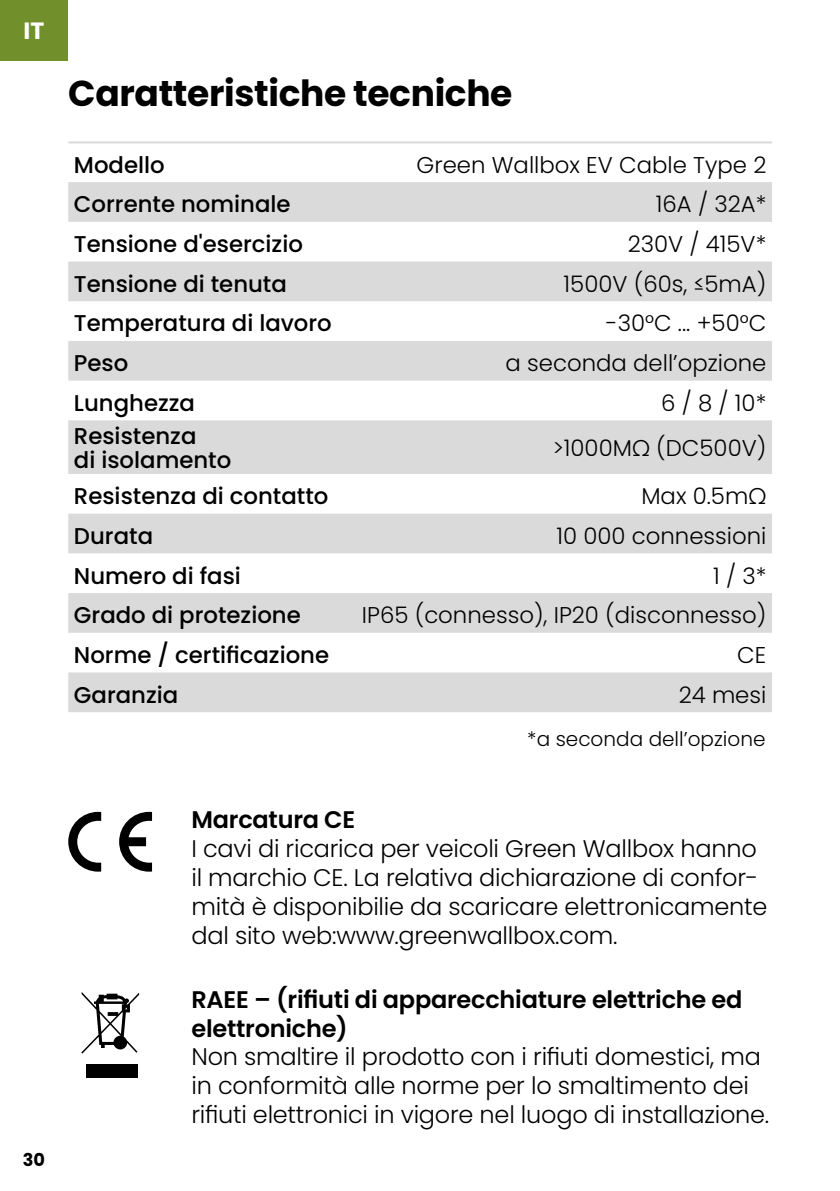
<style>
.page{position:relative;width:840px;height:1191px;background:#fff}
.page>*{position:absolute;margin:0;border:0;box-sizing:border-box;transform-origin:0 0}
.t1{font:700 36px "Poppins";letter-spacing:-.01em;color:#000}
.t2{font:300 24px/28.8px "Poppins";letter-spacing:-.01em;color:#000}
.t3{font:600 24px/28.8px "Poppins";letter-spacing:-.01em;color:#000}
.t4{font:700 23.6px "Poppins";color:#fff}
.t5{font:500 22.8px/24px "Poppins";color:#000}
.t6{font:300 22.8px "Poppins";color:#000}
.t7{font:300 20px "Poppins";color:#000}
.t8{font:700 17.6px "Poppins";color:#000}
</style>
<div class="page">
<div style="left:0;top:0;width:68px;height:61px;background:#71902b"></div>
<div style="left:68px;top:182px;width:703px;height:40px;background:#dadada"></div>
<svg style="left:68px;top:261px;width:703px;height:451px;fill:#dadada"></svg>
<hr style="left:68px;top:141px;width:290px;height:2px;background:#dadada">
<hr style="left:358px;top:141px;width:413px;height:2px;background:#dadada">
<svg style="left:68px;top:812px;width:33px;height:59px"></svg>
<svg style="left:119px;top:812px;width:33px;height:59px"></svg>
<div style="left:86px;top:1064px;width:51px;height:13px;background:#000"></div>
<svg style="left:81px;top:992px;width:58px;height:61px"></svg>
<p class="t4" style="left:23px;top:17px;width:22px">IT</p>
<p class="t8" style="left:23px;top:1149px;width:24px">30</p>
<h1 class="t1" style="left:68px;top:72px;width:445px">Caratteristiche tecniche</h1>
<p class="t5" style="left:74px;top:153px;width:92px">Modello</p>
<p class="t6" style="left:416px;top:152px;width:351px">Green Wallbox EV Cable Type 2</p>
<p class="t5" style="left:74px;top:192px;width:218px">Corrente nominale</p>
<p class="t6" style="left:655px;top:191px;width:112px">16A / 32A*</p>
<p class="t5" style="left:74px;top:232px;width:230px">Tensione d'esercizio</p>
<p class="t6" style="left:627px;top:231px;width:140px">230V / 415V*</p>
<p class="t5" style="left:74px;top:272px;width:214px">Tensione di tenuta</p>
<p class="t6" style="left:563px;top:270px;width:204px">1500V (60s, ≤5mA)</p>
<p class="t5" style="left:74px;top:311px;width:259px">Temperatura di lavoro</p>
<p class="t6" style="left:605px;top:310px;width:162px">-30°C ... +50°C</p>
<p class="t5" style="left:74px;top:351px;width:56px">Peso</p>
<p class="t6" style="left:505px;top:350px;width:262px">a seconda dell’opzione</p>
<p class="t5" style="left:74px;top:391px;width:122px">Lunghezza</p>
<p class="t6" style="left:660px;top:389px;width:107px">6 / 8 / 10*</p>
<p class="t5" style="left:74px;top:424px;width:159px">Resistenza<br>di isolamento</p>
<p class="t6" style="left:552px;top:435px;width:215px">&gt;1000MΩ (DC500V)</p>
<p class="t5" style="left:74px;top:484px;width:256px">Resistenza di contatto</p>
<p class="t6" style="left:641px;top:483px;width:126px">Max 0.5mΩ</p>
<p class="t5" style="left:74px;top:524px;width:81px">Durata</p>
<p class="t6" style="left:556px;top:522px;width:211px">10 000 connessioni</p>
<p class="t5" style="left:74px;top:563px;width:168px">Numero di fasi</p>
<p class="t6" style="left:712px;top:562px;width:55px">1 / 3*</p>
<p class="t5" style="left:74px;top:603px;width:228px">Grado di protezione</p>
<p class="t6" style="left:362px;top:602px;width:405px">IP65 (connesso), IP20 (disconnesso)</p>
<p class="t5" style="left:74px;top:643px;width:256px">Norme / certificazione</p>
<p class="t6" style="left:736px;top:641px;width:31px">CE</p>
<p class="t5" style="left:74px;top:683px;width:106px">Garanzia</p>
<p class="t6" style="left:678px;top:681px;width:89px">24 mesi</p>
<p class="t7" style="left:527px;top:727px;width:239px">*a seconda dell’opzione</p>
<p class="t3" style="left:191px;top:805px;width:165px">Marcatura CE</p>
<p class="t2" style="left:191px;top:834px;width:577px">I cavi di ricarica per veicoli Green Wallbox hanno il marchio CE. La relativa dichiarazione di confor&shy;mità è disponibilie da scaricare elettronicamente dal sito web:www.greenwallbox.com.</p>
<p class="t3" style="left:191px;top:985px;width:552px">RAEE – (rifiuti di apparecchiature elettriche ed elettroniche)</p>
<p class="t2" style="left:191px;top:1042px;width:579px">Non smaltire il prodotto con i rifiuti domestici, ma in conformità alle norme per lo smaltimento dei rifiuti elettronici in vigore nel luogo di installazione.</p>
</div>
